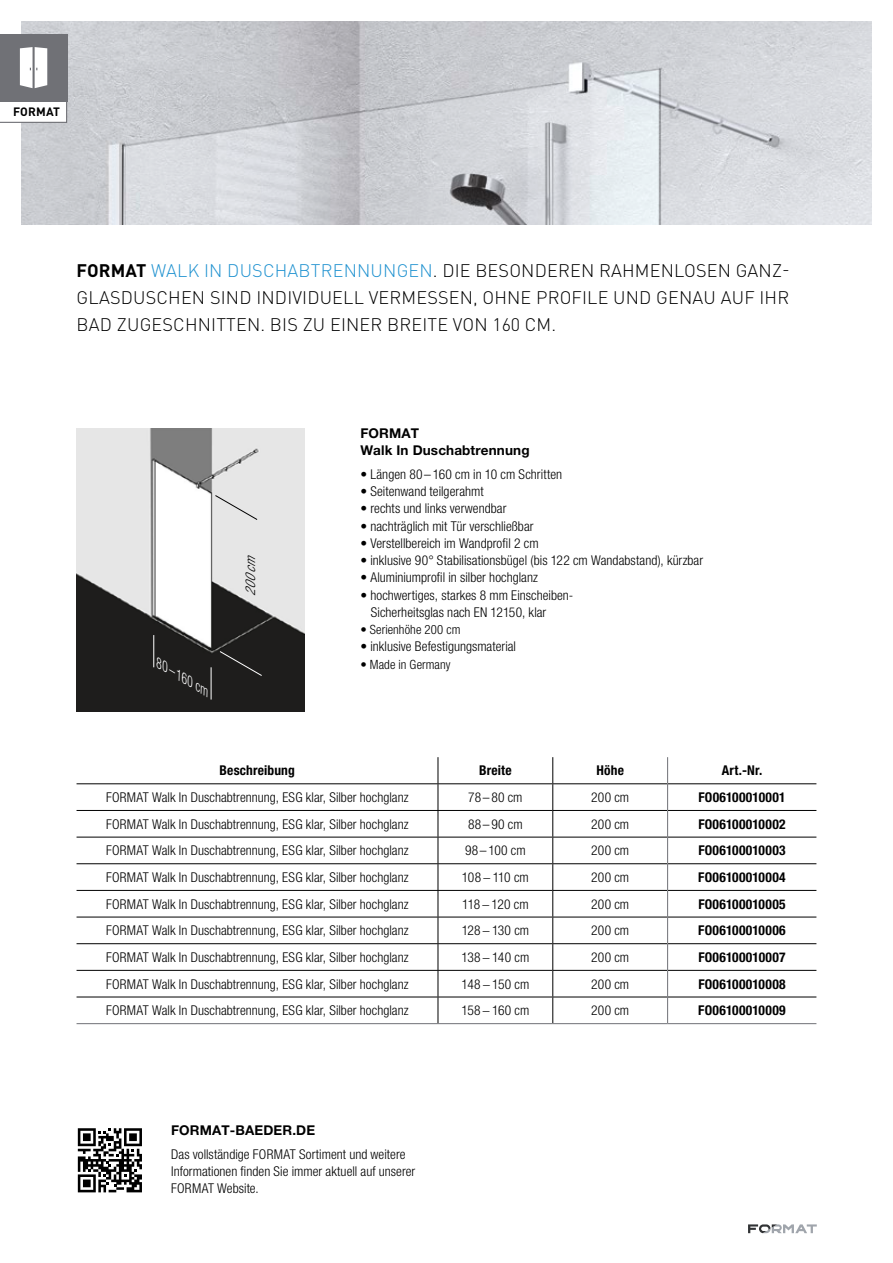
<style>
.page{position:relative;width:893px;height:1263px;background:#fff}
.page>*{position:absolute;margin:0;border:0;box-sizing:border-box;transform-origin:0 0}
.t1{font:300 18px/27px "DIN Pro";letter-spacing:.01em;color:#000;text-align:justify}
.t2{font:300 condensed 13.5px/17.2px "Helvetica Neue LT Pro";letter-spacing:.005em;color:#000}
.t3{font:700 condensed 13.5px "Helvetica Neue LT Pro";letter-spacing:.015em;color:#000}
.t4{font:700 13.5px/17.2px "Helvetica Neue LT Pro";letter-spacing:.01em;color:#000}
.t5{font:italic 300 condensed 13.5px "Helvetica Neue LT Pro";color:#fff}
.t6{font:italic 300 condensed 13.5px "Helvetica Neue LT Pro";color:#000}
.t7{font:300 condensed 12.75px "Helvetica Neue LT Pro";letter-spacing:.005em;color:#000}
.t8{font:700 12px "DIN Pro";letter-spacing:.02em;color:#000}
.s1{font-weight:700}
.s2{color:#2092d0}
</style>
<div class="page">
<img style="left:21px;top:21px;width:851px;height:203px">
<svg style="left:748px;top:1224px;width:69px;height:9px"></svg>
<img style="left:77px;top:428px;width:227px;height:284px">
<hr style="left:77px;top:783px;width:361px;height:1px;background:#000">
<hr style="left:438px;top:783px;width:115px;height:1px;background:#000">
<hr style="left:553px;top:783px;width:114px;height:1px;background:#000">
<hr style="left:668px;top:783px;width:148px;height:1px;background:#000">
<hr style="left:77px;top:810px;width:361px;height:1px;background:#000">
<hr style="left:438px;top:810px;width:115px;height:1px;background:#000">
<hr style="left:553px;top:810px;width:114px;height:1px;background:#000">
<hr style="left:668px;top:810px;width:148px;height:1px;background:#000">
<hr style="left:77px;top:837px;width:361px;height:1px;background:#000">
<hr style="left:438px;top:837px;width:115px;height:1px;background:#000">
<hr style="left:553px;top:837px;width:114px;height:1px;background:#000">
<hr style="left:668px;top:837px;width:148px;height:1px;background:#000">
<hr style="left:77px;top:863px;width:361px;height:1px;background:#000">
<hr style="left:438px;top:863px;width:115px;height:1px;background:#000">
<hr style="left:553px;top:863px;width:114px;height:1px;background:#000">
<hr style="left:668px;top:863px;width:148px;height:1px;background:#000">
<hr style="left:77px;top:890px;width:361px;height:1px;background:#000">
<hr style="left:438px;top:890px;width:115px;height:1px;background:#000">
<hr style="left:553px;top:890px;width:114px;height:1px;background:#000">
<hr style="left:668px;top:890px;width:148px;height:1px;background:#000">
<hr style="left:77px;top:917px;width:361px;height:1px;background:#000">
<hr style="left:438px;top:917px;width:115px;height:1px;background:#000">
<hr style="left:553px;top:917px;width:114px;height:1px;background:#000">
<hr style="left:668px;top:917px;width:148px;height:1px;background:#000">
<hr style="left:77px;top:943px;width:361px;height:1px;background:#000">
<hr style="left:438px;top:943px;width:115px;height:1px;background:#000">
<hr style="left:553px;top:943px;width:114px;height:1px;background:#000">
<hr style="left:668px;top:943px;width:148px;height:1px;background:#000">
<hr style="left:77px;top:970px;width:361px;height:1px;background:#000">
<hr style="left:438px;top:970px;width:115px;height:1px;background:#000">
<hr style="left:553px;top:970px;width:114px;height:1px;background:#000">
<hr style="left:668px;top:970px;width:148px;height:1px;background:#000">
<hr style="left:77px;top:997px;width:361px;height:1px;background:#000">
<hr style="left:438px;top:997px;width:115px;height:1px;background:#000">
<svg style="left:438px;top:757px;width:1px;height:266px"></svg>
<hr style="left:553px;top:997px;width:114px;height:1px;background:#000">
<svg style="left:552px;top:757px;width:1px;height:266px"></svg>
<hr style="left:668px;top:997px;width:148px;height:1px;background:#000">
<svg style="left:667px;top:757px;width:1px;height:266px"></svg>
<hr style="left:77px;top:1023px;width:361px;height:1px;background:#707176">
<hr style="left:438px;top:1023px;width:115px;height:1px;background:#707176">
<hr style="left:553px;top:1023px;width:115px;height:1px;background:#707176">
<hr style="left:668px;top:1023px;width:148px;height:1px;background:#707176">
<svg style="left:77px;top:1128px;width:65px;height:65px"></svg>
<svg style="left:78px;top:1128px;width:64px;height:64px"></svg>
<svg style="left:0;top:34px;width:67px;height:89px"></svg>
<hr style="left:153px;top:635px;width:1px;height:32px;background:#fff">
<hr style="left:211px;top:667px;width:1px;height:32px;background:#fff">
<svg style="left:219px;top:650px;width:44px;height:26px"></svg>
<svg style="left:214px;top:494px;width:44px;height:27px"></svg>
<p class="t8" style="left:13px;top:104px;width:49px">FORMAT</p>
<h1 class="t1" style="left:77px;top:256px;width:715px"><span class="s1">FORMAT</span> <span class="s2">WALK IN DUSCHABTRENNUNGEN</span>. DIE BESONDEREN RAHMENLOSEN GANZ-GLASDUSCHEN SIND INDIVIDUELL VERMESSEN, OHNE PROFILE UND GENAU AUF IHR BAD ZUGESCHNITTEN. BIS ZU EINER BREITE VON 160 CM.</h1>
<p class="t5" style="left:163px;top:656px;width:62px;rotate:31deg">80–160 cm</p>
<p class="t6" style="left:243px;top:596px;width:48px;rotate:-90deg">200cm</p>
<p class="t4" style="left:360px;top:424px;width:171px">FORMAT<br>Walk In Duschabtrennung</p>
<p class="t2" style="left:360px;top:465px;width:203px">• Längen 80 – 160 cm in 10 cm Schritten</p>
<p class="t2" style="left:360px;top:483px;width:125px">• Seitenwand teilgerahmt</p>
<p class="t2" style="left:360px;top:500px;width:148px">• rechts und links verwendbar</p>
<p class="t2" style="left:360px;top:517px;width:175px">• nachträglich mit Tür verschließbar</p>
<p class="t2" style="left:360px;top:534px;width:180px">• Verstellbereich im Wandprofil 2 cm</p>
<p class="t2" style="left:360px;top:552px;width:344px">• inklusive 90° Stabilisationsbügel (bis 122 cm Wandabstand), kürzbar</p>
<p class="t2" style="left:360px;top:569px;width:179px">• Aluminiumprofil in silber hochglanz</p>
<p class="t2" style="left:371px;top:586px;width:204px;text-indent:-11px">• hochwertiges, starkes 8 mm Einscheiben-<br>Sicherheitsglas nach EN 12150, klar</p>
<p class="t7" style="left:360px;top:622px;width:102px">• Serienhöhe 200 cm</p>
<p class="t2" style="left:360px;top:638px;width:157px">• inklusive Befestigungsmaterial</p>
<p class="t7" style="left:360px;top:657px;width:92px">• Made in Germany</p>
<p class="t3" style="left:220px;top:762px;width:77px">Beschreibung</p>
<p class="t3" style="left:479px;top:762px;width:34px">Breite</p>
<p class="t3" style="left:596px;top:762px;width:29px">Höhe</p>
<p class="t3" style="left:722px;top:762px;width:42px">Art.-Nr.</p>
<p class="t2" style="left:106px;top:788px;width:304px">FORMAT Walk In Duschabtrennung, ESG klar, Silber hochglanz</p>
<p class="t2" style="left:468px;top:788px;width:56px">78–80 cm</p>
<p class="t2" style="left:591px;top:788px;width:39px">200 cm</p>
<p class="t3" style="left:698px;top:789px;width:89px">FO06100010001</p>
<p class="t2" style="left:106px;top:815px;width:304px">FORMAT Walk In Duschabtrennung, ESG klar, Silber hochglanz</p>
<p class="t2" style="left:468px;top:815px;width:56px">88–90 cm</p>
<p class="t2" style="left:591px;top:815px;width:39px">200 cm</p>
<p class="t3" style="left:698px;top:816px;width:89px">FO06100010002</p>
<p class="t2" style="left:106px;top:842px;width:304px">FORMAT Walk In Duschabtrennung, ESG klar, Silber hochglanz</p>
<p class="t2" style="left:465px;top:842px;width:62px">98–100 cm</p>
<p class="t2" style="left:591px;top:842px;width:39px">200 cm</p>
<p class="t3" style="left:698px;top:842px;width:89px">FO06100010003</p>
<p class="t2" style="left:106px;top:868px;width:304px">FORMAT Walk In Duschabtrennung, ESG klar, Silber hochglanz</p>
<p class="t2" style="left:462px;top:868px;width:68px">108−110 cm</p>
<p class="t2" style="left:591px;top:868px;width:39px">200 cm</p>
<p class="t3" style="left:698px;top:869px;width:89px">FO06100010004</p>
<p class="t2" style="left:106px;top:895px;width:304px">FORMAT Walk In Duschabtrennung, ESG klar, Silber hochglanz</p>
<p class="t2" style="left:462px;top:895px;width:68px">118−120 cm</p>
<p class="t2" style="left:591px;top:895px;width:39px">200 cm</p>
<p class="t3" style="left:698px;top:895px;width:89px">FO06100010005</p>
<p class="t2" style="left:106px;top:922px;width:304px">FORMAT Walk In Duschabtrennung, ESG klar, Silber hochglanz</p>
<p class="t2" style="left:462px;top:922px;width:69px">128−130 cm</p>
<p class="t2" style="left:591px;top:922px;width:39px">200 cm</p>
<p class="t3" style="left:698px;top:922px;width:89px">FO06100010006</p>
<p class="t2" style="left:106px;top:948px;width:304px">FORMAT Walk In Duschabtrennung, ESG klar, Silber hochglanz</p>
<p class="t2" style="left:461px;top:948px;width:69px">138−140 cm</p>
<p class="t2" style="left:591px;top:948px;width:39px">200 cm</p>
<p class="t3" style="left:698px;top:949px;width:89px">FO06100010007</p>
<p class="t2" style="left:106px;top:975px;width:304px">FORMAT Walk In Duschabtrennung, ESG klar, Silber hochglanz</p>
<p class="t2" style="left:461px;top:975px;width:69px">148−150 cm</p>
<p class="t2" style="left:591px;top:975px;width:39px">200 cm</p>
<p class="t3" style="left:698px;top:975px;width:89px">FO06100010008</p>
<p class="t2" style="left:106px;top:1002px;width:304px">FORMAT Walk In Duschabtrennung, ESG klar, Silber hochglanz</p>
<p class="t2" style="left:461px;top:1002px;width:69px">158−160 cm</p>
<p class="t2" style="left:591px;top:1002px;width:39px">200 cm</p>
<p class="t3" style="left:698px;top:1002px;width:89px">FO06100010009</p>
<p class="t4" style="left:171px;top:1121px;width:146px">FORMAT-BAEDER.DE</p>
<p class="t2" style="left:171px;top:1145px;width:246px">Das vollständige FORMAT Sortiment und weitere<br>Informationen finden Sie immer aktuell auf unserer<br>FORMAT Website.</p>
</div>
